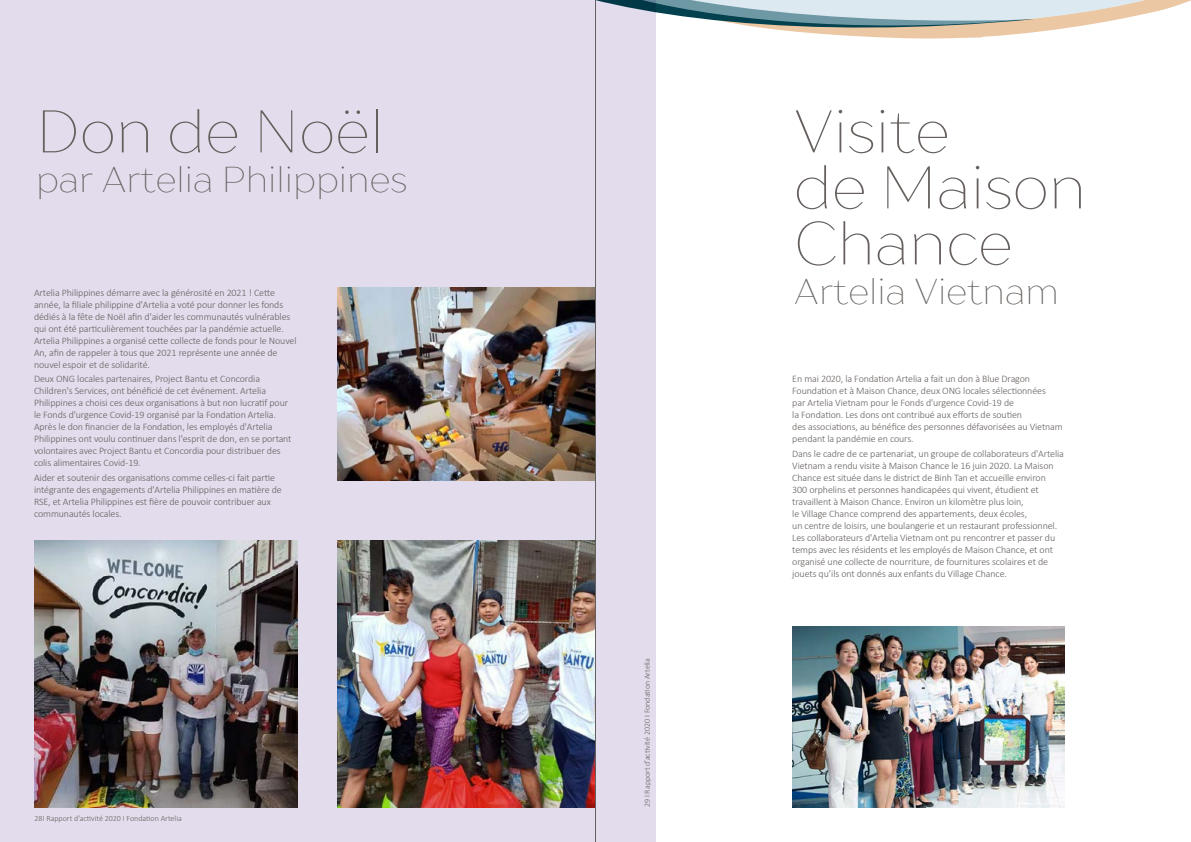
<style>
.page{position:relative;width:1191px;height:842px;background:#fff}
.page>*{position:absolute;margin:0;border:0;box-sizing:border-box;transform-origin:0 0}
.t1{font:60px/56px "Drugs";color:#65605d}
.t2{font:36px "Drugs";color:#65605d}
.t3{font:300 10px/12px "Calibri";letter-spacing:-.01em;color:#65605d}
.t4{font:300 8px "Calibri";color:#65605d}
</style>
<div class="page">
<div style="left:0;top:0;width:595px;height:842px;background:#e2dced"></div>
<div style="left:595px;top:0;width:61px;height:842px;background:#e2dced"></div>
<img style="left:337px;top:287px;width:258px;height:194px">
<img style="left:337px;top:540px;width:258px;height:268px">
<img style="left:34px;top:540px;width:263px;height:268px">
<img style="left:792px;top:627px;width:272px;height:181px">
<svg style="left:596px;top:0;width:595px;height:39px"></svg>
<hr style="left:595px;top:0;width:1px;height:842px;background:#65605d">
<h1 class="t1" style="left:36px;top:103px;width:349px">Don de Noël</h1>
<h2 class="t2" style="left:36px;top:157px;width:373px">par Artelia Philippines</h2>
<p class="t3" style="left:34px;top:286px;width:264px">Artelia Philippines démarre avec la générosité en 2021 ! Cette année, la filiale philippine d'Artelia a voté pour donner les fonds dédiés à la fête de Noël afin d'aider les communautés vulnérables qui ont été particulièrement touchées par la pandémie actuelle.<br>Artelia Philippines a organisé cette collecte de fonds pour le Nouvel An, afin de rappeler à tous que 2021 représente une année de nouvel espoir et de solidarité.</p>
<p class="t3" style="left:34px;top:373px;width:259px">Deux ONG locales partenaires, Project Bantu et Concordia Children's Services, ont bénéficié de cet événement. Artelia Philippines a choisi ces deux organisations à but non lucratif pour le Fonds d'urgence Covid-19 organisé par la Fondation Artelia.<br>Après le don financier de la Fondation, les employés d'Artelia Philippines ont voulu continuer dans l'esprit de don, en se portant volontaires avec Project Bantu et Concordia pour distribuer des colis alimentaires Covid-19.</p>
<p class="t3" style="left:34px;top:472px;width:249px">Aider et soutenir des organisations comme celles-ci fait partie intégrante des engagements d'Artelia Philippines en matière de RSE, et Artelia Philippines est fière de pouvoir contribuer aux communautés locales.</p>
<p class="t4" style="left:35px;top:813px;width:149px">28I Rapport d’activité 2020 I Fondation Artelia</p>
<p class="t4" style="left:642px;top:807px;width:151px;rotate:-90deg">29 I Rapport d’activité 2020 I Fondation Artelia</p>
<h1 class="t1" style="left:794px;top:103px;width:294px">Visite<br>de Maison<br>Chance</h1>
<h2 class="t2" style="left:794px;top:269px;width:266px">Artelia Vietnam</h2>
<p class="t3" style="left:792px;top:373px;width:272px">En mai 2020, la Fondation Artelia a fait un don à Blue Dragon Foundation et à Maison Chance, deux ONG locales sélectionnées<br>par Artelia Vietnam pour le Fonds d'urgence Covid-19 de<br>la Fondation. Les dons ont contribué aux efforts de soutien<br>des associations, au bénéfice des personnes défavorisées au Vietnam pendant la pandémie en cours.</p>
<p class="t3" style="left:792px;top:447px;width:273px">Dans le cadre de ce partenariat, un groupe de collaborateurs d'Artelia Vietnam a rendu visite à Maison Chance le 16 juin 2020. La Maison Chance est située dans le district de Binh Tan et accueille environ<br>300 orphelins et personnes handicapées qui vivent, étudient et travaillent à Maison Chance. Environ un kilomètre plus loin,<br>le Village Chance comprend des appartements, deux écoles,<br>un centre de loisirs, une boulangerie et un restaurant professionnel.<br>Les collaborateurs d'Artelia Vietnam ont pu rencontrer et passer du temps avec les résidents et les employés de Maison Chance, et ont organisé une collecte de nourriture, de fournitures scolaires et de jouets qu’ils ont donnés aux enfants du Village Chance.</p>
</div>
